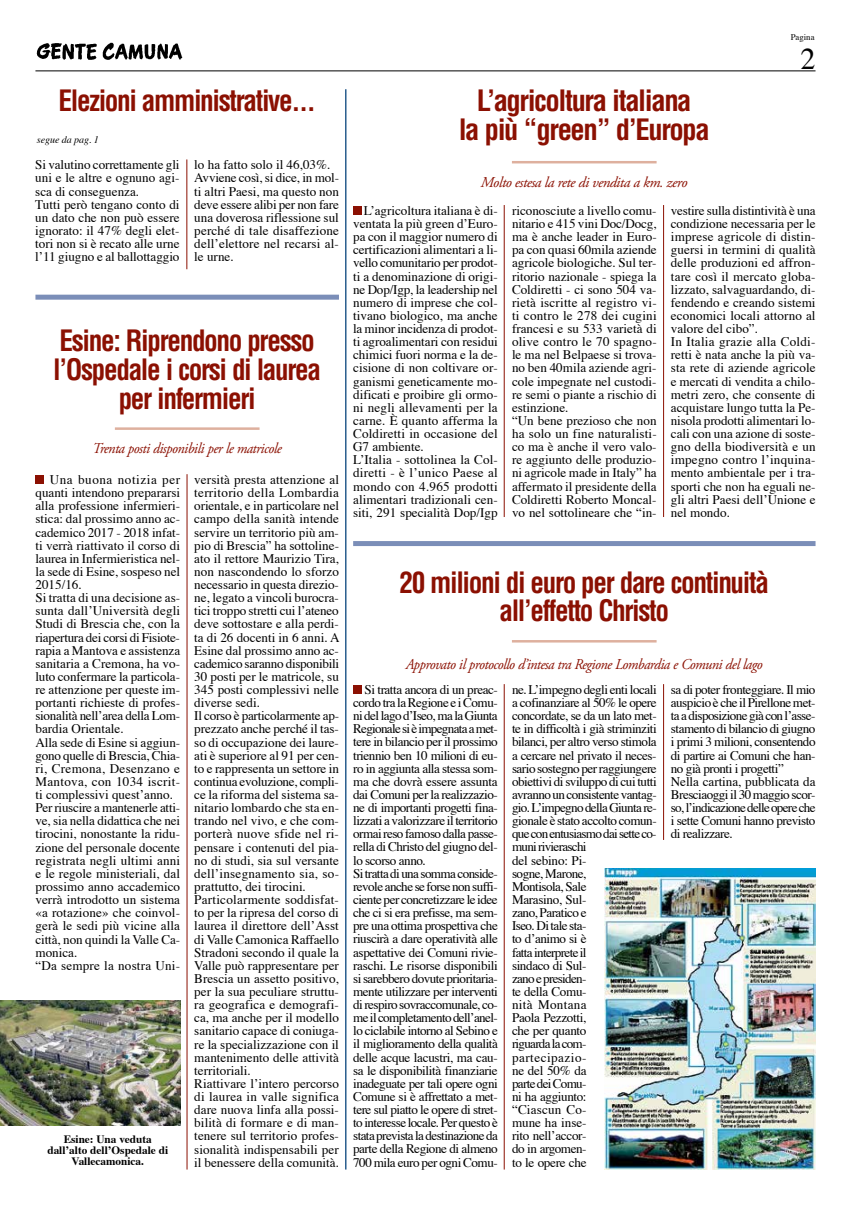
<style>
.page{position:relative;width:851px;height:1205px;background:#fff}
.page>*{position:absolute;margin:0;border:0;box-sizing:border-box;transform-origin:0 0}
.t1{font:30px "Times";color:#000}
.t2{font:700 condensed 28.75px/28.8px "Helvetica";letter-spacing:-.05em;color:#8b1002;text-align:center;scale:.95 1}
.t3{font:700 condensed 28.75px/28.8px "Helvetica";letter-spacing:-.05em;color:#8b1002;text-align:center}
.t4{font:italic 15px "Adobe Garamond Pro";letter-spacing:-.035em;color:#8b1002;scale:.96 1}
.t5{font:italic 15px "Adobe Garamond Pro";letter-spacing:-.035em;color:#8b1002}
.t6{font:13.12px/13.1px "Times";color:#000}
.t7{font:13.12px/13.1px "Times";letter-spacing:-.035em;color:#000}
.t8{font:700 11.25px/11.2px "Times";color:#000;text-align:center}
.t9{font:italic 10px "Times";letter-spacing:-.005em;color:#000}
.t10{font:8.75px "Times";color:#000}
</style>
<div class="page">
<hr style="left:35px;top:70px;width:780px;height:1px;background:#000">
<img style="left:36px;top:42px;width:147px;height:18px">
<hr style="left:187px;top:159px;width:1px;height:110px;background:#8b1002">
<hr style="left:345px;top:89px;width:1px;height:1080px;background:#003f78">
<div style="left:35px;top:295px;width:304px;height:5px;background:#7b8eb8"></div>
<div style="left:353px;top:206px;width:9px;height:9px;background:#8b1002"></div>
<hr style="left:512px;top:161px;width:144px;height:2px;background:#deb09e">
<hr style="left:504px;top:205px;width:1px;height:312px;background:#8b1002">
<hr style="left:663px;top:205px;width:1px;height:312px;background:#8b1002">
<div style="left:353px;top:541px;width:462px;height:5px;background:#7b8eb8"></div>
<div style="left:35px;top:475px;width:9px;height:9px;background:#8b1002"></div>
<hr style="left:115px;top:427px;width:144px;height:3px;background:#deb09e">
<hr style="left:187px;top:474px;width:1px;height:695px;background:#8b1002">
<img style="left:0;top:1001px;width:180px;height:124px">
<div style="left:353px;top:685px;width:9px;height:9px;background:#8b1002"></div>
<hr style="left:512px;top:640px;width:144px;height:2px;background:#deb09e">
<hr style="left:504px;top:684px;width:1px;height:485px;background:#8b1002">
<hr style="left:663px;top:684px;width:1px;height:156px;background:#8b1002">
<img style="left:604px;top:869px;width:211px;height:300px">
<h2 class="t2" style="left:59px;top:86px;width:272px">Elezioni amministrative...</h2>
<p class="t9" style="left:37px;top:130px;width:64px">segue da pag. 1</p>
<p class="t6" style="left:35px;top:157px;width:146px">Si valutino correttamente gli uni e le altre e ognuno agi&shy;sca di conseguenza.<br>Tutti però tengano conto di un dato che non può essere ignorato: il 47% degli elet&shy;tori non si è recato alle urne l’11 giugno e al ballottaggio</p>
<p class="t6" style="left:194px;top:157px;width:146px">lo ha fatto solo il 46,03%.<br>Avviene così, si dice, in mol&shy;ti altri Paesi, ma questo non deve essere alibi per non fare una doverosa riflessione sul perché di tale disaffezione dell’elettore nel recarsi al&shy;le urne.</p>
<h2 class="t2" style="left:53px;top:326px;width:283px">Esine: Riprendono presso l’Ospedale i corsi di laurea per infermieri</h2>
<p class="t4" style="left:93px;top:439px;width:198px">Trenta posti disponibili per le matricole</p>
<p class="t6" style="left:35px;top:472px;width:146px;text-indent:14px">Una buona notizia per quanti intendono prepararsi alla professione infermieri&shy;stica: dal prossimo anno ac&shy;cademico 2017 - 2018 infat&shy;ti verrà riattivato il corso di laurea in Infermieristica nel&shy;la sede di Esine, sospeso nel<br>2015/16.<br>Si tratta di una decisione as&shy;sunta dall’Università degli<br>Studi di Brescia che, con la riapertura dei corsi di Fisiote&shy;rapia a Mantova e assistenza sanitaria a Cremona, ha vo&shy;luto confermare la particola&shy;re attenzione per queste im&shy;portanti richieste di profes&shy;sionalità nell’area della Lom&shy;bardia Orientale.<br>Alla sede di Esine si aggiun&shy;gono quelle di Brescia, Chia&shy;ri, Cremona, Desenzano e<br>Mantova, con 1034 iscrit&shy;ti complessivi quest’anno.<br>Per riuscire a mantenerle atti&shy;ve, sia nella didattica che nei tirocini, nonostante la ridu&shy;zione del personale docente registrata negli ultimi anni e le regole ministeriali, dal prossimo anno accademico verrà introdotto un sistema «a rotazione» che coinvol&shy;gerà le sedi più vicine alla città, non quindi la Valle Ca&shy;monica.<br>“Da sempre la nostra Uni-</p>
<p class="t6" style="left:194px;top:472px;width:147px">versità presta attenzione al territorio della Lombardia orientale, e in particolare nel campo della sanità intende servire un territorio più am&shy;pio di Brescia” ha sottoline&shy;ato il rettore Maurizio Tira, non nascondendo lo sforzo necessario in questa direzio&shy;ne, legato a vincoli burocra&shy;tici troppo stretti cui l’ateneo deve sottostare e alla perdi&shy;ta di 26 docenti in 6 anni. A<br>Esine dal prossimo anno ac&shy;cademico saranno disponibili<br>30 posti per le matricole, su<br>345 posti complessivi nelle diverse sedi.<br>Il corso è particolarmente ap&shy;prezzato anche perché il tas&shy;so di occupazione dei laure&shy;ati è superiore al 91 per cen&shy;to e rappresenta un settore in continua evoluzione, compli&shy;ce la riforma del sistema sa&shy;nitario lombardo che sta en&shy;trando nel vivo, e che com&shy;porterà nuove sfide nel ri&shy;pensare i contenuti del pia&shy;no di studi, sia sul versante dell’insegnamento sia, so&shy;prattutto, dei tirocini.<br>Particolarmente soddisfat&shy;to per la ripresa del corso di laurea il direttore dell’Asst di Valle Camonica Raffaello<br>Stradoni secondo il quale la<br>Valle può rappresentare per<br>Brescia un assetto positivo, per la sua peculiare struttu&shy;ra geografica e demografi&shy;ca, ma anche per il modello sanitario capace di coniuga&shy;re la specializzazione con il mantenimento delle attività territoriali.<br>Riattivare l’intero percorso di laurea in valle significa dare nuova linfa alla possi&shy;bilità di formare e di man&shy;tenere sul territorio profes&shy;sionalità indispensabili per il benessere della comunità.</p>
<p class="t8" style="left:47px;top:1132px;width:122px">Esine: Una veduta dall’alto dell’Ospedale di<br>Vallecamonica.</p>
<p class="t10" style="left:790px;top:29px;width:25px">Pagina</p>
<h1 class="t1" style="left:800px;top:30px;width:16px">2</h1>
<h2 class="t3" style="left:458px;top:86px;width:252px">L’agricoltura italiana<br>la più “green” d’Europa</h2>
<p class="t5" style="left:481px;top:173px;width:208px">Molto estesa la rete di vendita a km. zero</p>
<p class="t6" style="left:670px;top:203px;width:146px">vestire sulla distintività è una condizione necessaria per le imprese agricole di distin&shy;guersi in termini di qualità delle produzioni ed affron&shy;tare così il mercato globa&shy;lizzato, salvaguardando, di&shy;fendendo e creando sistemi economici locali attorno al valore del cibo”.<br>In Italia grazie alla Coldi&shy;retti è nata anche la più va&shy;sta rete di aziende agricole e mercati di vendita a chilo&shy;metri zero, che consente di acquistare lungo tutta la Pe&shy;nisola prodotti alimentari lo&shy;cali con una azione di soste&shy;gno della biodiversità e un impegno contro l’inquina&shy;mento ambientale per i tra&shy;sporti che non ha eguali ne&shy;gli altri Paesi dell’Unione e nel mondo.</p>
<p class="t6" style="left:353px;top:203px;width:146px;text-indent:11px">L’agricoltura italiana è di&shy;ventata la più green d’Euro&shy;pa con il maggior numero di certificazioni alimentari a li&shy;vello comunitario per prodot&shy;ti a denominazione di origi&shy;ne Dop/Igp, la leadership nel numero di imprese che col&shy;tivano biologico, ma anche la minor incidenza di prodot&shy;ti agroalimentari con residui chimici fuori norma e la de&shy;cisione di non coltivare or&shy;ganismi geneticamente mo&shy;dificati e proibire gli ormo&shy;ni negli allevamenti per la carne. È quanto afferma la<br>Coldiretti in occasione del<br>G7 ambiente.<br>L’Italia - sottolinea la Col&shy;diretti - è l’unico Paese al mondo con 4.965 prodotti alimentari tradizionali cen&shy;siti, 291 specialità Dop/Igp</p>
<p class="t6" style="left:512px;top:203px;width:146px">riconosciute a livello comu&shy;nitario e 415 vini Doc/Docg, ma è anche leader in Euro&shy;pa con quasi 60mila aziende agricole biologiche. Sul ter&shy;ritorio nazionale - spiega la<br>Coldiretti - ci sono 504 va&shy;rietà iscritte al registro vi&shy;ti contro le 278 dei cugini francesi e su 533 varietà di olive contro le 70 spagno&shy;le ma nel Belpaese si trova&shy;no ben 40mila aziende agri&shy;cole impegnate nel custodi&shy;re semi o piante a rischio di estinzione.<br>“Un bene prezioso che non ha solo un fine naturalisti&shy;co ma è anche il vero valo&shy;re aggiunto delle produzio&shy;ni agricole made in Italy” ha affermato il presidente della<br>Coldiretti Roberto Moncal&shy;vo nel sottolineare che “in-</p>
<h2 class="t2" style="left:399px;top:567px;width:390px">20 milioni di euro per dare continuità all’effetto Christo</h2>
<p class="t4" style="left:406px;top:655px;width:373px">Approvato il protocollo d’intesa tra Regione Lombardia e Comuni del lago</p>
<p class="t7" style="left:670px;top:682px;width:146px">sa di poter fronteggiare. Il mio auspicio è che il Pirellone met&shy;ta a disposizione già con l’asse&shy;stamento di bilancio di giugno i primi 3 milioni, consentendo di partire ai Comuni che han&shy;no già pronti i progetti”<br>Nella cartina, pubblicata da<br>Bresciaoggi il 30 maggio scor&shy;so, l’indicazione delle opere che i sette Comuni hanno previsto di realizzare.</p>
<p class="t7" style="left:353px;top:682px;width:146px;text-indent:11px">Si tratta ancora di un preac&shy;cordo tra la Regione e i Comu&shy;ni del lago d’Iseo, ma la Giunta<br>Regionale si è impegnata a met&shy;tere in bilancio per il prossimo triennio ben 10 milioni di eu&shy;ro in aggiunta alla stessa som&shy;ma che dovrà essere assunta dai Comuni per la realizzazio&shy;ne di importanti progetti fina&shy;lizzati a valorizzare il territorio ormai reso famoso dalla passe&shy;rella di Christo del giugno del&shy;lo scorso anno.<br>Si tratta di una somma conside&shy;revole anche se forse non suffi&shy;ciente per concretizzare le idee che ci si era prefisse, ma sem&shy;pre una ottima prospettiva che riuscirà a dare operatività alle aspettative dei Comuni rivie&shy;raschi. Le risorse disponibili si sarebbero dovute prioritaria&shy;mente utilizzare per interventi di respiro sovraccomunale, co&shy;me il completamento dell’anel&shy;lo ciclabile intorno al Sebino e il miglioramento della qualità delle acque lacustri, ma cau&shy;sa le disponibilità finanziarie inadeguate per tali opere ogni<br>Comune si è affrettato a met&shy;tere sul piatto le opere di stret&shy;to interesse locale. Per questo è stata prevista la destinazione da parte della Regione di almeno<br>700 mila euro per ogni Comu-</p>
<p class="t7" style="left:512px;top:682px;width:146px">ne. L’impegno degli enti locali a cofinanziare al 50% le opere concordate, se da un lato met&shy;te in difficoltà i già striminziti bilanci, per altro verso stimola a cercare nel privato il neces&shy;sario sostegno per raggiungere obiettivi di sviluppo di cui tutti avranno un consistente vantag&shy;gio. L’impegno della Giunta re&shy;gionale è stato accolto comun&shy;que con entusiasmo dai sette co&shy;muni rivieraschi<br>del sebino: Pi-<br>sogne, Marone,<br>Montisola, Sale<br>Marasino, Sul-<br>zano, Paratico e<br>Iseo. Di tale sta-<br>to d’animo si è<br>fatta interprete il<br>sindaco di Sul-<br>zano e presiden-<br>te della Comu-<br>nità Montana<br>Paola Pezzotti,<br>che per quanto<br>riguarda la com&shy;partecipazio-<br>ne del 50% da<br>parte dei Comu-<br>ni ha aggiunto:<br>“Ciascun Co-<br>mune ha inse-<br>rito nell’accor-<br>do in argomen-<br>to le opere che</p>
</div>
